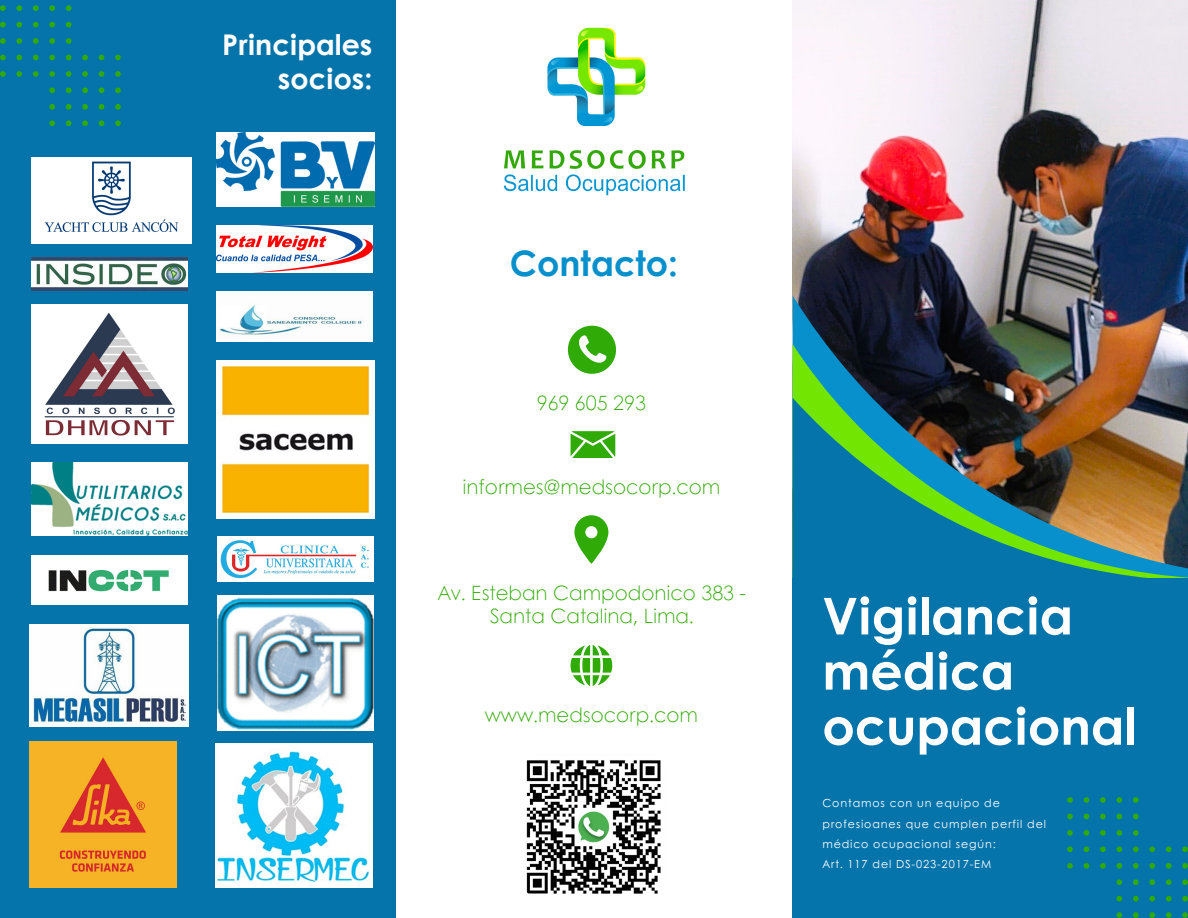
<style>
.page{position:relative;width:1188px;height:918px;background:#0474aa}
.page>*{position:absolute;margin:0;border:0;box-sizing:border-box;transform-origin:0 0}
.t1{font:700 50.85px/55.2px "Century Gothic";color:#fff}
.t2{font:700 34.95px "Century Gothic";color:#0790cc}
.t3{font:700 28.5px/33.8px "Century Gothic";color:#fff;text-align:right}
.t4{font:300 19.8px/23.7px "Century Gothic";color:#30aa06;text-align:center}
.t5{font:11.1px/20.2px "Century Gothic";letter-spacing:.08em;color:#fff}
</style>
<div class="page">
<img style="left:792px;top:0;width:396px;height:569px">
<img style="left:793px;top:296px;width:395px;height:48px">
<img style="left:793px;top:344px;width:395px;height:234px">
<img style="left:793px;top:398px;width:356px;height:180px">
<div style="left:396px;top:0;width:396px;height:917px;background:#fff"></div>
<svg style="left:1067px;top:797px;width:6px;height:6px"></svg>
<svg style="left:1084px;top:797px;width:5px;height:6px"></svg>
<svg style="left:1100px;top:797px;width:6px;height:6px"></svg>
<svg style="left:1117px;top:797px;width:5px;height:6px"></svg>
<svg style="left:1133px;top:797px;width:6px;height:6px"></svg>
<svg style="left:1067px;top:814px;width:6px;height:5px"></svg>
<svg style="left:1084px;top:814px;width:5px;height:5px"></svg>
<svg style="left:1100px;top:814px;width:6px;height:5px"></svg>
<svg style="left:1117px;top:814px;width:5px;height:5px"></svg>
<svg style="left:1133px;top:814px;width:6px;height:5px"></svg>
<svg style="left:1067px;top:830px;width:6px;height:6px"></svg>
<svg style="left:1084px;top:830px;width:5px;height:6px"></svg>
<svg style="left:1100px;top:830px;width:6px;height:6px"></svg>
<svg style="left:1117px;top:830px;width:5px;height:6px"></svg>
<svg style="left:1133px;top:830px;width:6px;height:6px"></svg>
<svg style="left:1067px;top:846px;width:6px;height:6px"></svg>
<svg style="left:1084px;top:846px;width:5px;height:6px"></svg>
<svg style="left:1100px;top:846px;width:6px;height:6px"></svg>
<svg style="left:1117px;top:846px;width:5px;height:6px"></svg>
<svg style="left:1133px;top:846px;width:6px;height:6px"></svg>
<svg style="left:1149px;top:846px;width:6px;height:6px"></svg>
<svg style="left:1166px;top:846px;width:6px;height:6px"></svg>
<svg style="left:1182px;top:846px;width:6px;height:6px"></svg>
<svg style="left:1067px;top:863px;width:6px;height:6px"></svg>
<svg style="left:1084px;top:863px;width:5px;height:6px"></svg>
<svg style="left:1100px;top:863px;width:6px;height:6px"></svg>
<svg style="left:1117px;top:863px;width:5px;height:6px"></svg>
<svg style="left:1133px;top:863px;width:6px;height:6px"></svg>
<svg style="left:1149px;top:863px;width:6px;height:6px"></svg>
<svg style="left:1166px;top:863px;width:6px;height:6px"></svg>
<svg style="left:1182px;top:863px;width:6px;height:6px"></svg>
<svg style="left:1117px;top:879px;width:5px;height:6px"></svg>
<svg style="left:1133px;top:879px;width:6px;height:6px"></svg>
<svg style="left:1149px;top:879px;width:6px;height:6px"></svg>
<svg style="left:1166px;top:879px;width:6px;height:6px"></svg>
<svg style="left:1182px;top:879px;width:6px;height:6px"></svg>
<svg style="left:1117px;top:896px;width:5px;height:6px"></svg>
<svg style="left:1133px;top:896px;width:6px;height:6px"></svg>
<svg style="left:1149px;top:896px;width:6px;height:6px"></svg>
<svg style="left:1166px;top:896px;width:6px;height:6px"></svg>
<svg style="left:1182px;top:896px;width:6px;height:6px"></svg>
<svg style="left:1117px;top:912px;width:5px;height:6px"></svg>
<svg style="left:1133px;top:912px;width:6px;height:6px"></svg>
<svg style="left:1149px;top:912px;width:6px;height:6px"></svg>
<svg style="left:1166px;top:912px;width:6px;height:6px"></svg>
<svg style="left:1182px;top:912px;width:6px;height:6px"></svg>
<svg style="left:0;top:5px;width:6px;height:6px"></svg>
<svg style="left:16px;top:5px;width:6px;height:6px"></svg>
<svg style="left:33px;top:5px;width:6px;height:6px"></svg>
<svg style="left:49px;top:5px;width:6px;height:6px"></svg>
<svg style="left:66px;top:5px;width:5px;height:6px"></svg>
<svg style="left:0;top:22px;width:6px;height:5px"></svg>
<svg style="left:16px;top:22px;width:6px;height:5px"></svg>
<svg style="left:33px;top:22px;width:6px;height:5px"></svg>
<svg style="left:49px;top:22px;width:6px;height:5px"></svg>
<svg style="left:66px;top:22px;width:5px;height:5px"></svg>
<svg style="left:0;top:38px;width:6px;height:6px"></svg>
<svg style="left:16px;top:38px;width:6px;height:6px"></svg>
<svg style="left:33px;top:38px;width:6px;height:6px"></svg>
<svg style="left:49px;top:38px;width:6px;height:6px"></svg>
<svg style="left:66px;top:38px;width:5px;height:6px"></svg>
<svg style="left:0;top:55px;width:6px;height:5px"></svg>
<svg style="left:16px;top:55px;width:6px;height:5px"></svg>
<svg style="left:33px;top:55px;width:6px;height:5px"></svg>
<svg style="left:49px;top:55px;width:6px;height:5px"></svg>
<svg style="left:66px;top:55px;width:5px;height:5px"></svg>
<svg style="left:82px;top:55px;width:6px;height:5px"></svg>
<svg style="left:99px;top:55px;width:5px;height:5px"></svg>
<svg style="left:115px;top:55px;width:5px;height:5px"></svg>
<svg style="left:0;top:71px;width:6px;height:6px"></svg>
<svg style="left:16px;top:71px;width:6px;height:6px"></svg>
<svg style="left:33px;top:71px;width:6px;height:6px"></svg>
<svg style="left:49px;top:71px;width:6px;height:6px"></svg>
<svg style="left:66px;top:71px;width:5px;height:6px"></svg>
<svg style="left:82px;top:71px;width:6px;height:6px"></svg>
<svg style="left:99px;top:71px;width:5px;height:6px"></svg>
<svg style="left:115px;top:71px;width:5px;height:6px"></svg>
<svg style="left:49px;top:88px;width:6px;height:5px"></svg>
<svg style="left:66px;top:88px;width:5px;height:5px"></svg>
<svg style="left:82px;top:88px;width:6px;height:5px"></svg>
<svg style="left:99px;top:88px;width:5px;height:5px"></svg>
<svg style="left:115px;top:88px;width:5px;height:5px"></svg>
<svg style="left:49px;top:104px;width:6px;height:6px"></svg>
<svg style="left:66px;top:104px;width:5px;height:6px"></svg>
<svg style="left:82px;top:104px;width:6px;height:6px"></svg>
<svg style="left:99px;top:104px;width:5px;height:6px"></svg>
<svg style="left:115px;top:104px;width:5px;height:6px"></svg>
<svg style="left:49px;top:120px;width:6px;height:6px"></svg>
<svg style="left:66px;top:120px;width:5px;height:6px"></svg>
<svg style="left:82px;top:120px;width:6px;height:6px"></svg>
<svg style="left:99px;top:120px;width:5px;height:6px"></svg>
<svg style="left:115px;top:120px;width:5px;height:6px"></svg>
<img style="left:217px;top:291px;width:156px;height:51px">
<img style="left:31px;top:304px;width:156px;height:140px">
<img style="left:547px;top:27px;width:99px;height:100px">
<img style="left:503px;top:150px;width:182px;height:46px">
<img style="left:31px;top:257px;width:156px;height:33px">
<img style="left:217px;top:225px;width:156px;height:47px">
<img style="left:217px;top:361px;width:157px;height:157px">
<img style="left:31px;top:462px;width:156px;height:73px">
<img style="left:31px;top:556px;width:156px;height:48px">
<img style="left:217px;top:133px;width:157px;height:74px">
<img style="left:217px;top:537px;width:156px;height:45px">
<img style="left:30px;top:624px;width:158px;height:103px">
<img style="left:31px;top:158px;width:161px;height:85px">
<img style="left:216px;top:744px;width:156px;height:144px">
<img style="left:217px;top:596px;width:156px;height:135px">
<svg style="left:571px;top:431px;width:44px;height:27px"></svg>
<svg style="left:574px;top:515px;width:34px;height:49px"></svg>
<svg style="left:571px;top:645px;width:41px;height:41px"></svg>
<svg style="left:568px;top:326px;width:48px;height:48px"></svg>
<img style="left:526px;top:760px;width:135px;height:134px">
<img style="left:30px;top:742px;width:146px;height:146px">
<p class="t3" style="left:222px;top:27px;width:152px">Principales socios:</p>
<p class="t2" style="left:510px;top:237px;width:170px">Contacto:</p>
<p class="t4" style="left:537px;top:390px;width:111px">969 605 293</p>
<p class="t4" style="left:462px;top:474px;width:259px">informes@medsocorp.com</p>
<p class="t4" style="left:438px;top:580px;width:310px">Av. Esteban Campodonico 383 -<br>Santa Catalina, Lima.</p>
<p class="t4" style="left:485px;top:703px;width:215px">www.medsocorp.com</p>
<p class="t1" style="left:822px;top:586px;width:316px">Vigilancia médica ocupacional</p>
<p class="t5" style="left:822px;top:793px;width:225px">Contamos con un equipo de profesioanes que cumplen perfil del médico ocupacional según:</p>
<p class="t5" style="left:822px;top:854px;width:170px">Art. 117 del DS-023-2017-EM</p>
</div>
